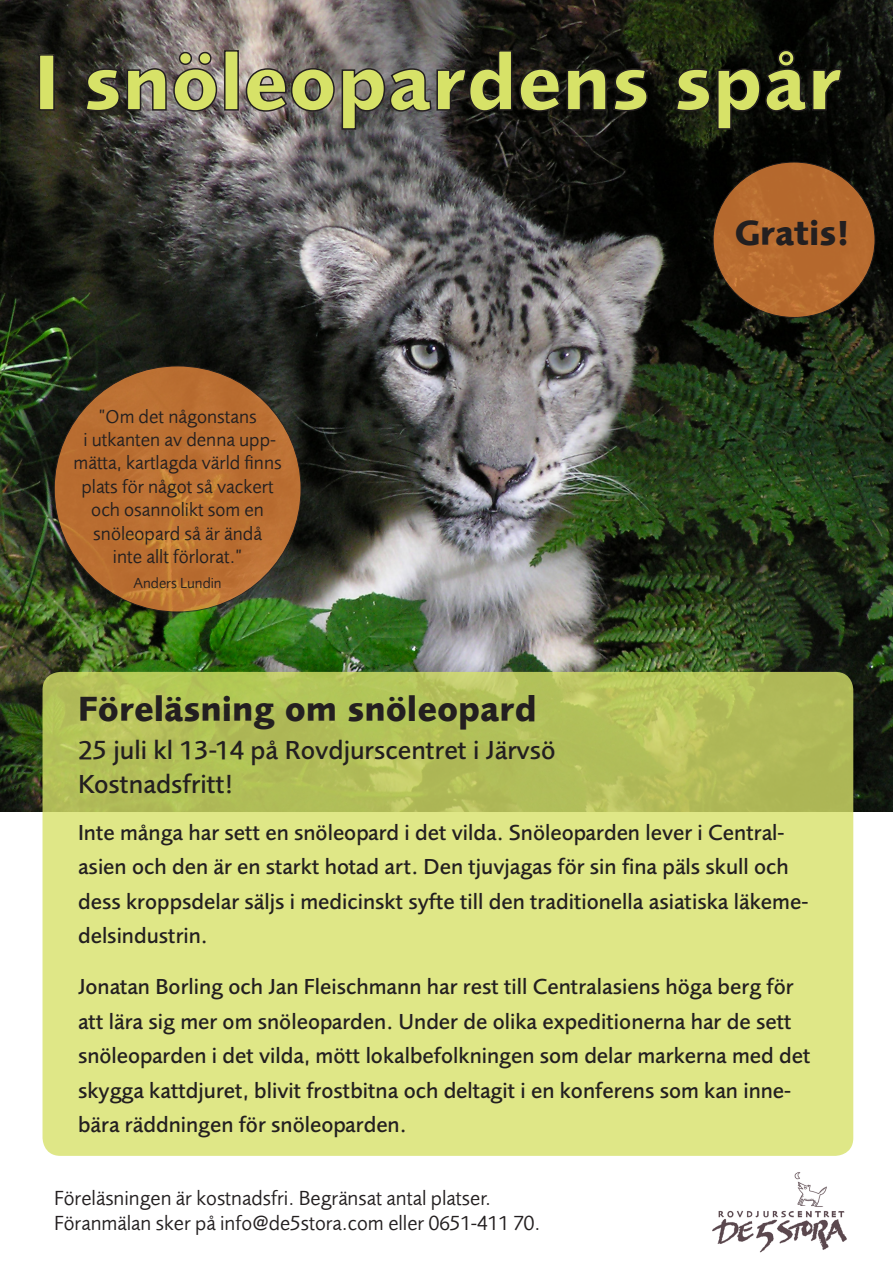
<style>
.page{position:relative;width:893px;height:1263px;background:#fff}
.page>*{position:absolute;margin:0;border:0;box-sizing:border-box;transform-origin:0 0}
.t1{font:700 82.5px "Foundry Sans";color:#d7e268}
.t2{font:700 36px "Foundry Sans";color:#231f20}
.t3{font:500 27px "Foundry Sans";color:#231f20}
.t4{font:500 22.5px/34.5px "Foundry Sans";color:#231f20}
.t5{font:21px "Foundry Sans";color:#231f20}
.t6{font:19.5px/23.4px "Foundry Sans";color:#231f20;text-align:center}
.t7{font:15px "Foundry Sans";color:#231f20}
</style>
<div class="page">
<img style="left:0;top:0;width:893px;height:812px">
<svg style="left:43px;top:672px;width:810px;height:484px;background:#d2db7a"></svg>
<div style="left:39px;top:54px;width:16px;height:57px;border:2px solid #231f20"></div>
<svg style="left:84px;top:51px;width:134px;height:79px;background:#5f5a58"></svg>
<div style="left:224px;top:50px;width:15px;height:61px;border:2px solid #231f20"></div>
<svg style="left:245px;top:67px;width:90px;height:46px;background:#756d6b"></svg>
<svg style="left:341px;top:49px;width:172px;height:81px;background:#484645"></svg>
<svg style="left:519px;top:67px;width:130px;height:63px;background:#151410"></svg>
<svg style="left:675px;top:49px;width:168px;height:81px;background:#10130b"></svg>
<img style="left:712px;top:1172px;width:135px;height:81px">
<svg style="left:54px;top:366px;width:247px;height:246px;background:#b96f32"></svg>
<div style="left:713px;top:162px;width:162px;height:155px;background:#b66a2e;border-radius:50%"></div>
<p class="t1" style="left:34px;top:34px;width:810px">I snöleopardens spår</p>
<p class="t6" style="left:99px;top:404px;width:160px">”Om det någonstans</p>
<p class="t6" style="left:74px;top:428px;width:210px">i utkanten av denna upp&shy;mätta, kartlagda värld finns plats för något så vackert och osannolikt som en</p>
<p class="t6" style="left:93px;top:521px;width:170px">snöleopard så är ändå</p>
<p class="t6" style="left:113px;top:545px;width:131px">inte allt förlorat.”</p>
<p class="t7" style="left:134px;top:575px;width:90px">Anders Lundin</p>
<p class="t2" style="left:735px;top:212px;width:117px">Gratis!</p>
<p class="t2" style="left:78px;top:688px;width:460px">Föreläsning om snöleopard</p>
<p class="t3" style="left:78px;top:734px;width:479px">25 juli kl 13-14 på Rovdjurscentret i Järvsö</p>
<p class="t3" style="left:78px;top:768px;width:157px">Kostnadsfritt!</p>
<p class="t4" style="left:78px;top:815px;width:708px">Inte många har sett en snöleopard i det vilda. Snöleoparden lever i Central-</p>
<p class="t4" style="left:78px;top:849px;width:732px">asien och den är en starkt hotad art. Den tjuvjagas för sin fina päls skull och dess kroppsdelar säljs i medicinskt syfte till den traditionella asiatiska läkeme&shy;delsindustrin.</p>
<p class="t4" style="left:78px;top:969px;width:734px">Jonatan Borling och Jan Fleischmann har rest till Centralasiens höga berg för att lära sig mer om snöleoparden. Under de olika expeditionerna har de sett snöleoparden i det vilda, mött lokalbefolkningen som delar markerna med det skygga kattdjuret, blivit frostbitna och deltagit i en konferens som kan inne&shy;bära räddningen för snöleoparden.</p>
<p class="t5" style="left:54px;top:1186px;width:439px">Föreläsningen är kostnadsfri. Begränsat antal platser.</p>
<p class="t5" style="left:54px;top:1211px;width:488px">Föranmälan sker på info@de5stora.com eller 0651-411 70.</p>
</div>
